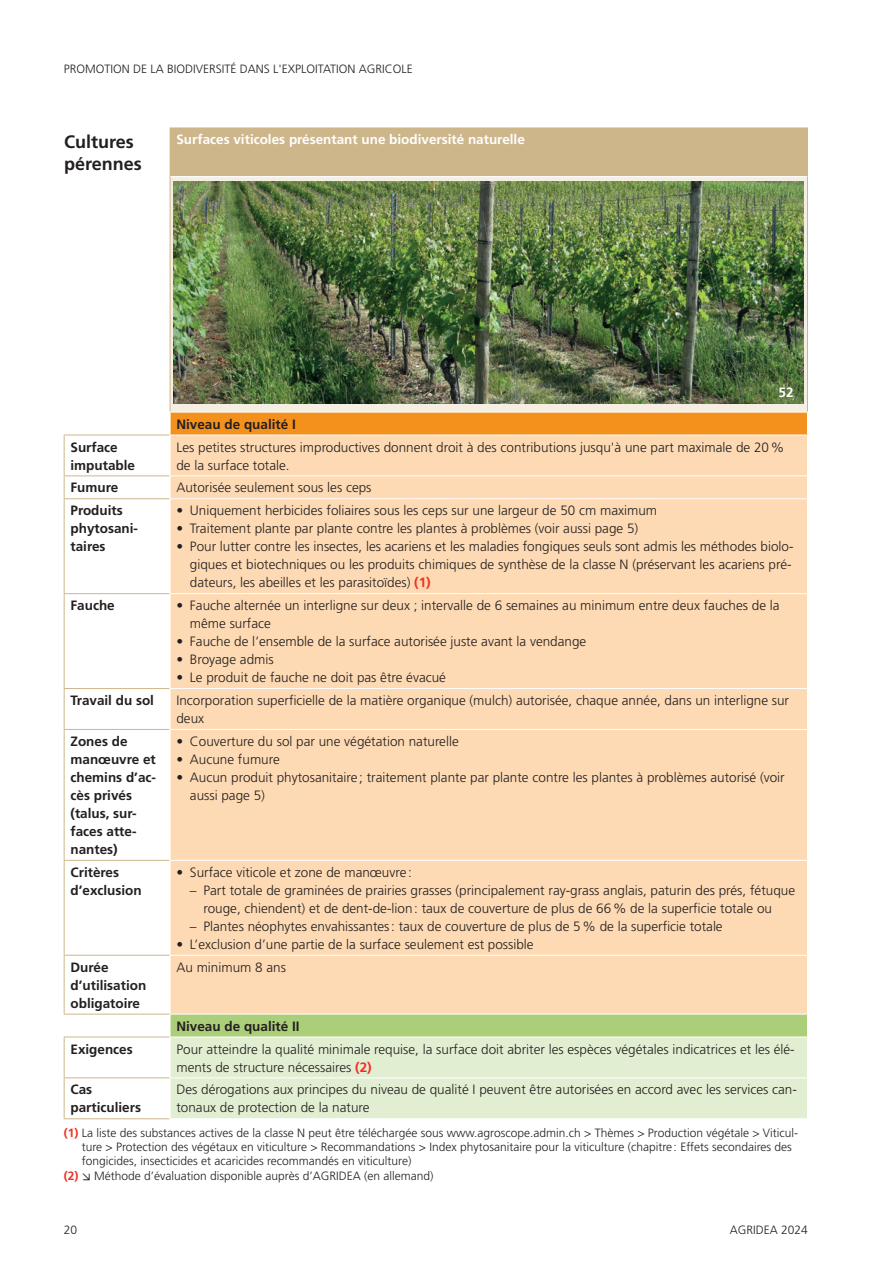
<style>
.page{position:relative;width:893px;height:1263px;background:#fff}
.page>*{position:absolute;margin:0;border:0;box-sizing:border-box;transform-origin:0 0}
.Überschrift_2_nach_1_2{font:700 18px/22.5px "Frutiger LT Pro";color:#231f20}
.Standard_Grundschrift{font:300 13.5px/18px "Frutiger LT Pro";color:#231f20}
.Überschrift_3_nach_1_2{font:700 13.5px/18px "Frutiger LT Pro";color:#231f20}
.Überschrift_3_nach_1_2-2{font:700 13.5px "Frutiger LT Pro";color:#fff}
.Standard_Grundschrift-2{font:700 13.5px "Frutiger LT Pro";color:#fff}
.Standard_Grundschrift-3{font:300 12px/14.4px "Frutiger LT Pro";color:#231f20}
.s1{font-weight:700;color:#ef3122}
</style>
<div class="page">
<div style="left:170px;top:128px;width:637px;height:49px;background:#ceb68b"></div>
<div style="left:170px;top:177px;width:637px;height:235px;background:#f4eee3"></div>
<div style="left:170px;top:412px;width:637px;height:23px;background:#f4911d"></div>
<svg style="left:64px;top:476px;width:106px;height:603px"></svg>
<div style="left:171px;top:435px;width:636px;height:579px;background:#fddab3"></div>
<div style="left:170px;top:1014px;width:637px;height:23px;background:#abce78"></div>
<div style="left:171px;top:1037px;width:636px;height:81px;background:#e2eed2"></div>
<hr style="left:64px;top:435px;width:106px;height:1px;background:#ceb68b">
<hr style="left:64px;top:435px;width:1px;height:40px;background:#ceb68b">
<hr style="left:64px;top:475px;width:106px;height:1px;background:#ceb68b">
<svg style="left:64px;top:476px;width:1px;height:22px"></svg>
<hr style="left:64px;top:498px;width:106px;height:1px;background:#ceb68b">
<hr style="left:64px;top:499px;width:1px;height:94px;background:#ceb68b">
<hr style="left:64px;top:593px;width:106px;height:1px;background:#ceb68b">
<hr style="left:64px;top:594px;width:1px;height:94px;background:#ceb68b">
<hr style="left:64px;top:688px;width:106px;height:1px;background:#ceb68b">
<hr style="left:64px;top:689px;width:1px;height:40px;background:#ceb68b">
<hr style="left:64px;top:729px;width:106px;height:1px;background:#ceb68b">
<hr style="left:64px;top:730px;width:1px;height:130px;background:#ceb68b">
<hr style="left:64px;top:860px;width:106px;height:1px;background:#ceb68b">
<hr style="left:64px;top:861px;width:1px;height:94px;background:#ceb68b">
<hr style="left:64px;top:955px;width:106px;height:1px;background:#ceb68b">
<hr style="left:64px;top:955px;width:1px;height:59px;background:#ceb68b">
<hr style="left:64px;top:1014px;width:106px;height:1px;background:#ceb68b">
<hr style="left:64px;top:1037px;width:106px;height:1px;background:#ceb68b">
<hr style="left:64px;top:1037px;width:1px;height:40px;background:#ceb68b">
<hr style="left:64px;top:1077px;width:106px;height:1px;background:#ceb68b">
<hr style="left:64px;top:1078px;width:1px;height:40px;background:#ceb68b">
<hr style="left:64px;top:1118px;width:106px;height:1px;background:#ceb68b">
<hr style="left:807px;top:128px;width:1px;height:49px;background:#ceb68b">
<hr style="left:170px;top:177px;width:1px;height:235px;background:#ceb68b">
<hr style="left:807px;top:177px;width:1px;height:235px;background:#ceb68b">
<hr style="left:170px;top:176px;width:637px;height:1px;background:#fff">
<hr style="left:170px;top:412px;width:638px;height:1px;background:#fff">
<svg style="left:170px;top:413px;width:1px;height:21px"></svg>
<hr style="left:170px;top:434px;width:638px;height:1px;background:#fff">
<hr style="left:170px;top:475px;width:638px;height:1px;background:#fff">
<svg style="left:170px;top:476px;width:1px;height:22px"></svg>
<hr style="left:170px;top:498px;width:638px;height:1px;background:#fff">
<hr style="left:170px;top:593px;width:638px;height:1px;background:#fff">
<hr style="left:170px;top:688px;width:638px;height:1px;background:#fff">
<hr style="left:170px;top:729px;width:638px;height:1px;background:#fff">
<hr style="left:170px;top:860px;width:638px;height:1px;background:#fff">
<hr style="left:170px;top:955px;width:638px;height:1px;background:#fff">
<hr style="left:170px;top:1014px;width:638px;height:1px;background:#fff">
<svg style="left:170px;top:1014px;width:1px;height:22px"></svg>
<hr style="left:170px;top:1036px;width:638px;height:1px;background:#fff">
<hr style="left:170px;top:1077px;width:638px;height:1px;background:#fff">
<img style="left:174px;top:182px;width:630px;height:222px">
<p class="Standard_Grundschrift-3" style="left:64px;top:62px;width:351px">PROMOTION DE LA BIODIVERSITÉ DANS L'EXPLOITATION AGRICOLE</p>
<p class="Überschrift_2_nach_1_2" style="left:64px;top:130px;width:79px">Cultures pérennes</p>
<p class="Überschrift_3_nach_1_2-2" style="left:176px;top:132px;width:350px">Surfaces viticoles présentant une biodiversité naturelle</p>
<p class="Überschrift_3_nach_1_2" style="left:176px;top:415px;width:121px">Niveau de qualité I</p>
<p class="Standard_Grundschrift-2" style="left:779px;top:384px;width:17px">52</p>
<p class="Überschrift_3_nach_1_2" style="left:71px;top:438px;width:66px">Surface imputable</p>
<p class="Standard_Grundschrift" style="left:176px;top:438px;width:609px">Les petites structures improductives donnent droit à des contributions jusqu'à une part maximale de 20% de la surface totale.</p>
<p class="Überschrift_3_nach_1_2" style="left:71px;top:479px;width:49px">Fumure</p>
<p class="Standard_Grundschrift" style="left:176px;top:479px;width:197px">Autorisée seulement sous les ceps</p>
<p class="Überschrift_3_nach_1_2" style="left:71px;top:502px;width:69px">Produits phytosani&shy;taires</p>
<p class="Standard_Grundschrift" style="left:176px;top:502px;width:482px">• Uniquement herbicides foliaires sous les ceps sur une largeur de 50 cm maximum</p>
<p class="Standard_Grundschrift" style="left:176px;top:520px;width:463px">• Traitement plante par plante contre les plantes à problèmes (voir aussi page 5)</p>
<p class="Standard_Grundschrift" style="left:190px;top:538px;width:605px;text-indent:-14px">• Pour lutter contre les insectes, les acariens et les maladies fongiques seuls sont admis les méthodes biolo&shy;giques et biotechniques ou les produits chimiques de synthèse de la classe N (préservant les acariens pré&shy;dateurs, les abeilles et les parasitoïdes) <span class="s1">(1)</span></p>
<p class="Überschrift_3_nach_1_2" style="left:71px;top:596px;width:46px">Fauche</p>
<p class="Standard_Grundschrift" style="left:190px;top:597px;width:591px;text-indent:-14px">• Fauche alternée un interligne sur deux ; intervalle de 6 semaines au minimum entre deux fauches de la même surface</p>
<p class="Standard_Grundschrift" style="left:176px;top:633px;width:411px">• Fauche de l’ensemble de la surface autorisée juste avant la vendange</p>
<p class="Standard_Grundschrift" style="left:176px;top:651px;width:99px">• Broyage admis</p>
<p class="Standard_Grundschrift" style="left:176px;top:669px;width:271px">• Le produit de fauche ne doit pas être évacué</p>
<p class="Überschrift_3_nach_1_2" style="left:71px;top:691px;width:85px">Travail du sol</p>
<p class="Standard_Grundschrift" style="left:176px;top:691px;width:614px">Incorporation superficielle de la matière organique (mulch) autorisée, chaque année, dans un interligne sur deux</p>
<p class="Überschrift_3_nach_1_2" style="left:71px;top:732px;width:87px">Zones de manœuvre et chemins d’ac&shy;cès privés (talus, sur&shy;faces atte&shy;nantes)</p>
<p class="Standard_Grundschrift" style="left:176px;top:732px;width:284px">• Couverture du sol par une végétation naturelle</p>
<p class="Standard_Grundschrift" style="left:176px;top:750px;width:105px">• Aucune fumure</p>
<p class="Standard_Grundschrift" style="left:190px;top:768px;width:596px;text-indent:-14px">• Aucun produit phytosanitaire ; traitement plante par plante contre les plantes à problèmes autorisé (voir aussi page 5)</p>
<p class="Überschrift_3_nach_1_2" style="left:71px;top:863px;width:73px">Critères d’exclusion</p>
<p class="Standard_Grundschrift" style="left:176px;top:863px;width:237px">• Surface viticole et zone de manœuvre :</p>
<p class="Standard_Grundschrift" style="left:203px;top:881px;width:593px;text-indent:-14px">– Part totale de graminées de prairies grasses (principalement ray-grass anglais, paturin des prés, fétuque rouge, chiendent) et de dent-de-lion: taux de couverture de plus de 66% de la superficie totale ou</p>
<p class="Standard_Grundschrift" style="left:190px;top:917px;width:534px">– Plantes néophytes envahissantes: taux de couverture de plus de 5% de la superficie totale</p>
<p class="Standard_Grundschrift" style="left:176px;top:935px;width:359px">• L’exclusion d’une partie de la surface seulement est possible</p>
<p class="Überschrift_3_nach_1_2" style="left:71px;top:958px;width:77px">Durée d’utilisation obligatoire</p>
<p class="Standard_Grundschrift" style="left:176px;top:958px;width:111px">Au minimum 8 ans</p>
<p class="Überschrift_3_nach_1_2" style="left:176px;top:1017px;width:125px">Niveau de qualité II</p>
<p class="Überschrift_3_nach_1_2" style="left:71px;top:1040px;width:64px">Exigences</p>
<p class="Standard_Grundschrift" style="left:176px;top:1040px;width:620px">Pour atteindre la qualité minimale requise, la surface doit abriter les espèces végétales indicatrices et les élé&shy;ments de structure nécessaires <span class="s1">(2)</span></p>
<p class="Überschrift_3_nach_1_2" style="left:71px;top:1081px;width:72px">Cas particuliers</p>
<p class="Standard_Grundschrift" style="left:176px;top:1081px;width:622px">Des dérogations aux principes du niveau de qualité I peuvent être autorisées en accord avec les services can&shy;tonaux de protection de la nature</p>
<p class="Standard_Grundschrift-3" style="left:82px;top:1125px;width:718px;text-indent:-18px"><span class="s1">(1)</span> La liste des substances actives de la classe N peut être téléchargée sous www.agroscope.admin.ch &gt; Thèmes &gt; Production végétale &gt; Viticul&shy;ture &gt; Protection des végétaux en viticulture &gt; Recommandations &gt; Index phytosanitaire pour la viticulture (chapitre: Effets secondaires des fongicides, insecticides et acaricides recommandés en viticulture)</p>
<p class="Standard_Grundschrift-3" style="left:64px;top:1168px;width:371px"><span class="s1">(2)</span> ➢ Méthode d’évaluation disponible auprès d’AGRIDEA (en allemand)</p>
<p class="Standard_Grundschrift-3" style="left:64px;top:1222px;width:15px">20</p>
<p class="Standard_Grundschrift-3" style="left:730px;top:1222px;width:80px">AGRIDEA 2024</p>
</div>
